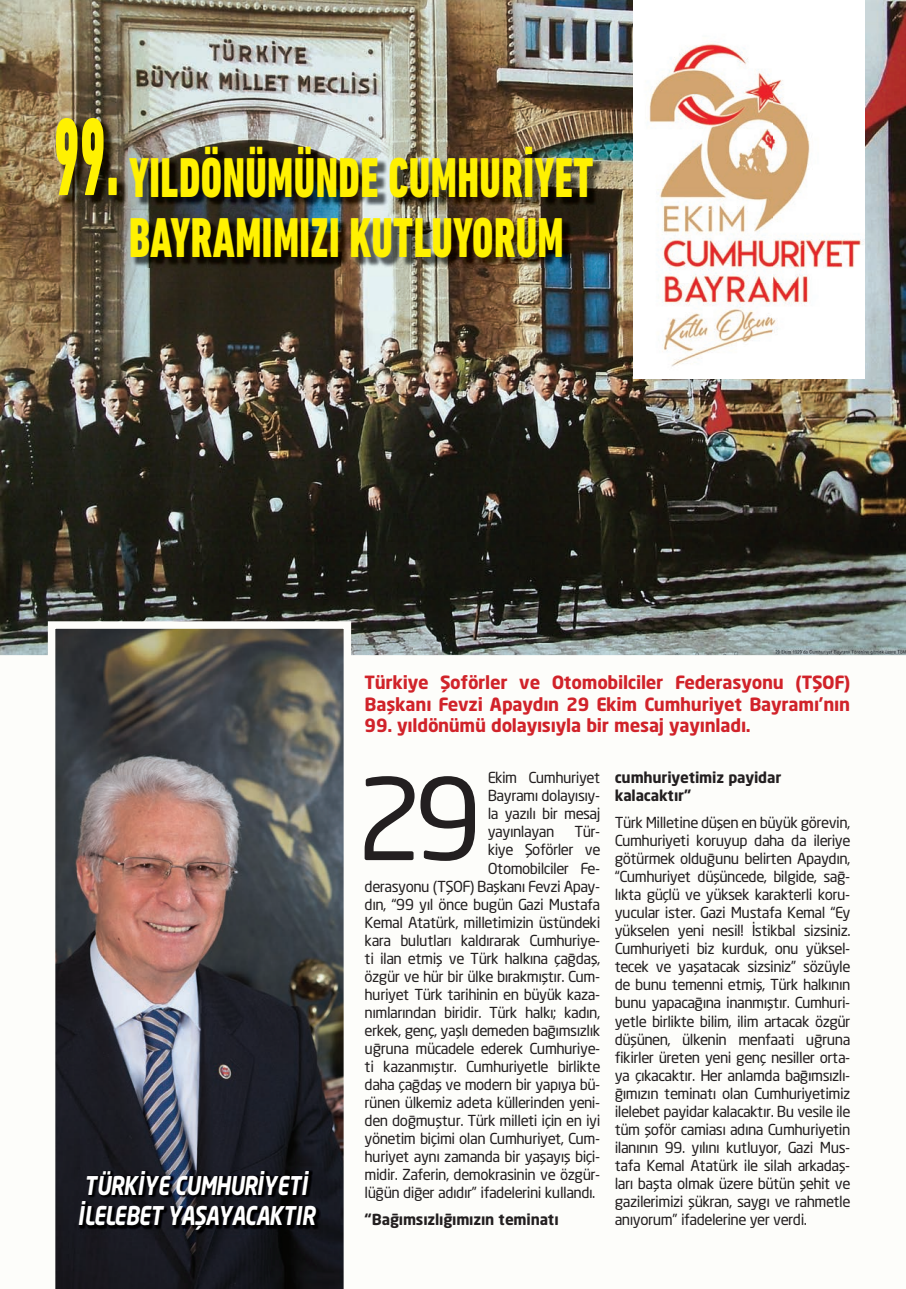
<style>
.page{position:relative;width:906px;height:1289px;background:#fff}
.page>*{position:absolute;margin:0;border:0;box-sizing:border-box;transform-origin:0 0}
.t1{font:800 condensed 57.15px/60px "DIN Next LT Pro";letter-spacing:.01em;color:#fff101;scale:.79 1}
.t2{font:italic 700 25.5px/30.6px "Neo Sans";letter-spacing:-.04em;color:#fff;scale:.8 1}
.t3{font:700 18px/21.6px "Neo Sans";color:#d1232a}
.t4{font:15px/18px "Neo Sans";color:#231f20;text-align:justify}
.t5{font:700 15px/18px "Neo Sans";color:#231f20}
</style>
<div class="page">
<div style="left:0;top:0;width:906px;height:1288px;background:#fdfdfa"></div>
<img style="left:0;top:0;width:906px;height:655px">
<img style="left:58px;top:119px;width:69px;height:86px">
<svg style="left:56px;top:118px;width:61px;height:77px;background:#a49716"></svg>
<img style="left:131px;top:148px;width:472px;height:120px">
<svg style="left:364px;top:776px;width:111px;height:84px"></svg>
<img style="left:633px;top:0;width:232px;height:378px">
<img style="left:48px;top:621px;width:303px;height:667px">
<img style="left:78px;top:1169px;width:242px;height:64px">
<h1 class="t1" style="left:129px;top:147px;width:589px">YILDÖNÜMÜNDE CUMHURİYET<br>BAYRAMIMIZI KUTLUYORUM</h1>
<h2 class="t2" style="left:77px;top:1169px;width:298px">TÜRKİYE CUMHURİYETİ<br>İLELEBET YAŞAYACAKTIR</h2>
<p class="t3" style="left:364px;top:671px;width:487px">Türkiye Şoförler ve Otomobilciler Federasyonu (TŞOF)<br>Başkanı Fevzi Apaydın 29 Ekim Cumhuriyet Bayramı’nın</p>
<p class="t3" style="left:364px;top:714px;width:387px">99. yıldönümü dolayısıyla bir mesaj yayınladı.</p>
<p class="t4" style="left:488px;top:768px;width:114px">Ekim Cumhuriyet Bayramı dolayısıy&shy;la yazılı bir mesaj yayınlayan</p>
<p class="t4" style="left:574px;top:822px;width:27px">Tür-</p>
<p class="t4" style="left:488px;top:840px;width:114px">kiye Şoförler ve</p>
<p class="t4" style="left:488px;top:858px;width:114px">Otomobilciler Fe-</p>
<p class="t4" style="left:365px;top:876px;width:237px">derasyonu (TŞOF) Başkanı Fevzi Apay-</p>
<p class="t4" style="left:365px;top:894px;width:237px">dın, “99 yıl önce bugün Gazi Mustafa</p>
<p class="t4" style="left:365px;top:912px;width:237px">Kemal Atatürk, milletimizin üstündeki</p>
<p class="t4" style="left:365px;top:931px;width:237px">kara bulutları kaldırarak Cumhuriye-</p>
<p class="t4" style="left:365px;top:949px;width:237px">ti ilan etmiş ve Türk halkına çağdaş,</p>
<p class="t4" style="left:365px;top:967px;width:237px">özgür ve hür bir ülke bırakmıştır. Cum-</p>
<p class="t4" style="left:365px;top:985px;width:237px">huriyet Türk tarihinin en büyük kaza-</p>
<p class="t4" style="left:365px;top:1003px;width:237px">nımlarından biridir. Türk halkı; kadın,</p>
<p class="t4" style="left:365px;top:1021px;width:237px">erkek, genç, yaşlı demeden bağımsızlık</p>
<p class="t4" style="left:365px;top:1039px;width:237px">uğruna mücadele ederek Cumhuriye-</p>
<p class="t4" style="left:365px;top:1057px;width:237px">ti kazanmıştır. Cumhuriyetle birlikte</p>
<p class="t4" style="left:365px;top:1075px;width:237px">daha çağdaş ve modern bir yapıya bü-</p>
<p class="t4" style="left:365px;top:1093px;width:237px">rünen ülkemiz adeta küllerinden yeni-</p>
<p class="t4" style="left:365px;top:1111px;width:237px">den doğmuştur. Türk milleti için en iyi</p>
<p class="t4" style="left:365px;top:1129px;width:237px">yönetim biçimi olan Cumhuriyet, Cum-</p>
<p class="t4" style="left:365px;top:1147px;width:237px">huriyet aynı zamanda bir yaşayış biçi-</p>
<p class="t4" style="left:365px;top:1165px;width:237px">midir. Zaferin, demokrasinin ve özgür-</p>
<p class="t4" style="left:365px;top:1183px;width:232px">lüğün diğer adıdır” ifadelerini kullandı.</p>
<p class="t5" style="left:365px;top:1209px;width:195px">“Bağımsızlığımızın teminatı</p>
<p class="t5" style="left:615px;top:768px;width:168px">cumhuriyetimiz payidar kalacaktır”</p>
<p class="t4" style="left:615px;top:813px;width:237px">Türk Milletine düşen en büyük görevin, Cumhuriyeti koruyup daha da ileriye götürmek olduğunu belirten Apaydın, “Cumhuriyet düşüncede, bilgide, sağ&shy;lıkta güçlü ve yüksek karakterli koru&shy;yucular ister. Gazi Mustafa Kemal “Ey yükselen yeni nesil! İstikbal sizsiniz.<br>Cumhuriyeti biz kurduk, onu yüksel&shy;tecek ve yaşatacak sizsiniz” sözüyle de bunu temenni etmiş, Türk halkının bunu yapacağına inanmıştır. Cumhuri&shy;yetle birlikte bilim, ilim artacak özgür düşünen, ülkenin menfaati uğruna fikirler üreten yeni genç nesiller orta&shy;ya çıkacaktır. Her anlamda bağımsızlı&shy;ğımızın teminatı olan Cumhuriyetimiz ilelebet payidar kalacaktır. Bu vesile ile tüm şoför camiası adına Cumhuriyetin ilanının 99. yılını kutluyor, Gazi Mus&shy;tafa Kemal Atatürk ile silah arkadaş&shy;ları başta olmak üzere bütün şehit ve gazilerimizi şükran, saygı ve rahmetle anıyorum” ifadelerine yer verdi.</p>
</div>
